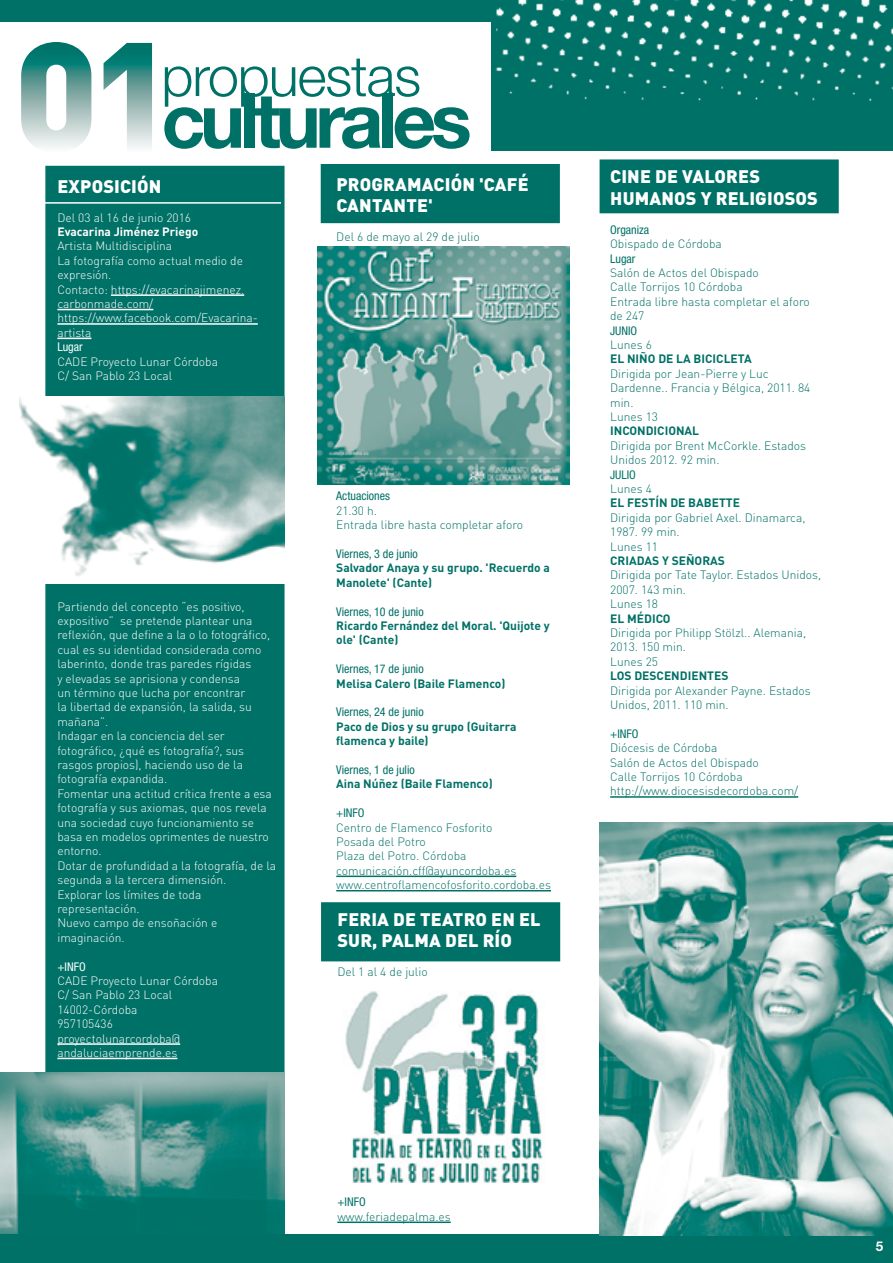
<style>
.page{position:relative;width:893px;height:1263px;background:#fff}
.page>*{position:absolute;margin:0;border:0;box-sizing:border-box;transform-origin:0 0}
.t1{font:700 76.2px "Helvetica Neue LT Std";letter-spacing:-.07em;color:#007167}
.t2{font:300 55.8px "Helvetica Neue LT Std";letter-spacing:-.02em;color:#007167}
.t3{font:900 18px/21.6px "DIN Pro";letter-spacing:.01em;color:#fff}
.t4{font:700 13.5px "Helvetica Neue LT Std";color:#fff}
.t5{font:300 12px/14.4px "DIN Pro";color:#fff}
.t6{font:300 12px/14.4px "DIN Pro";color:#007167}
.t7{font:700 12px/14.4px "DIN Pro";color:#007167}
.t8{font:condensed 12px "Helvetica Neue LT Std";color:#007167}
.t9{font:700 12px "DIN Pro";color:#fff}
.t10{font:condensed 12px "Helvetica Neue LT Std";color:#fff}
</style>
<div class="page">
<div style="left:0;top:1235px;width:893px;height:28px;background:#007167"></div>
<div style="left:491px;top:0;width:402px;height:151px;background:#007167"></div>
<div style="left:600px;top:159px;width:239px;height:54px;background:#007167;border:3px solid #007167"></div>
<div style="left:321px;top:164px;width:239px;height:59px;background:#007167"></div>
<div style="left:1px;top:0;width:892px;height:21px;background:#007167"></div>
<div style="left:45px;top:166px;width:240px;height:1006px;background:#007167;border:3px solid #007167"></div>
<svg style="left:21px;top:42px;width:131px;height:105px"></svg>
<hr style="left:111px;top:294px;width:133px;height:2px;background:#fff">
<hr style="left:57px;top:309px;width:96px;height:1px;background:#fff">
<hr style="left:57px;top:323px;width:201px;height:2px;background:#fff">
<hr style="left:57px;top:338px;width:34px;height:1px;background:#fff">
<hr style="left:57px;top:1043px;width:123px;height:2px;background:#fff">
<hr style="left:57px;top:1058px;width:120px;height:1px;background:#fff">
<hr style="left:336px;top:875px;width:180px;height:2px;background:#007167">
<hr style="left:336px;top:890px;width:215px;height:1px;background:#007167">
<hr style="left:610px;top:796px;width:188px;height:2px;background:#007167">
<img style="left:20px;top:396px;width:264px;height:187px">
<hr style="left:32px;top:202px;width:249px;height:2px;background:#fff">
<img style="left:318px;top:246px;width:251px;height:238px">
<div style="left:321px;top:902px;width:239px;height:59px;background:#007167;border:3px solid #007167"></div>
<hr style="left:337px;top:1221px;width:114px;height:2px;background:#007167">
<img style="left:345px;top:991px;width:198px;height:192px">
<img style="left:0;top:1073px;width:285px;height:160px">
<img style="left:495px;top:0;width:398px;height:102px">
<img style="left:600px;top:823px;width:293px;height:412px">
<h2 class="t2" style="left:161px;top:42px;width:261px">propuestas</h2>
<h1 class="t1" style="left:161px;top:73px;width:312px">culturales</h1>
<h3 class="t3" style="left:57px;top:175px;width:106px">EXPOSICIÓN</h3>
<p class="t5" style="left:57px;top:210px;width:135px">Del 03 al 16 de junio 2016</p>
<p class="t9" style="left:57px;top:224px;width:142px">Evacarina Jiménez Priego</p>
<p class="t5" style="left:57px;top:238px;width:202px">Artista Multidisciplina<br>La fotografía como actual medio de expresión.<br>Contacto: https://evacarinajimenez. carbonmade.com/ https://www.facebook.com/Evacarina&shy;artista</p>
<p class="t10" style="left:57px;top:340px;width:27px">Lugar</p>
<p class="t5" style="left:57px;top:354px;width:162px">CADE Proyecto Lunar Córdoba<br>C/ San Pablo 23 Local</p>
<p class="t5" style="left:57px;top:598px;width:220px">Partiendo del concepto “es positivo, expositivo” se pretende plantear una reflexión, que define a la o lo fotográfico, cual es su identidad considerada como laberinto, donde tras paredes rígidas<br>y elevadas se aprisiona y condensa<br>un término que lucha por encontrar<br>la libertad de expansión, la salida, su mañana”.<br>Indagar en la conciencia del ser fotográfico, ¿qué es fotografía?, sus rasgos propios), haciendo uso de la fotografía expandida.<br>Fomentar una actitud crítica frente a esa fotografía y sus axiomas, que nos revela una sociedad cuyo funcionamiento se basa en modelos oprimentes de nuestro entorno.<br>Dotar de profundidad a la fotografía, de la segunda a la tercera dimensión.<br>Explorar los límites de toda representación.<br>Nuevo campo de ensoñación e imaginación.</p>
<p class="t10" style="left:57px;top:959px;width:30px">+INFO</p>
<p class="t5" style="left:57px;top:973px;width:162px">CADE Proyecto Lunar Córdoba<br>C/ San Pablo 23 Local<br>14002-Córdoba<br>957105436 proyectolunarcordoba@ andaluciaemprende.es</p>
<h3 class="t3" style="left:336px;top:173px;width:194px">PROGRAMACIÓN 'CAFÉ<br>CANTANTE'</h3>
<p class="t6" style="left:336px;top:229px;width:145px">Del 6 de mayo al 29 de julio</p>
<p class="t8" style="left:336px;top:489px;width:55px">Actuaciones</p>
<p class="t6" style="left:336px;top:503px;width:188px">21.30 h.<br>Entrada libre hasta completar aforo</p>
<p class="t8" style="left:336px;top:547px;width:83px">Viernes, 3 de junio</p>
<p class="t7" style="left:336px;top:560px;width:215px">Salvador Anaya y su grupo. 'Recuerdo a<br>Manolete' (Cante)</p>
<p class="t8" style="left:336px;top:604px;width:89px">Viernes, 10 de junio</p>
<p class="t7" style="left:336px;top:618px;width:215px">Ricardo Fernández del Moral. 'Quijote y ole' (Cante)</p>
<p class="t8" style="left:336px;top:662px;width:89px">Viernes, 17 de junio</p>
<p class="t7" style="left:336px;top:675px;width:171px">Melisa Calero (Baile Flamenco)</p>
<p class="t8" style="left:336px;top:705px;width:89px">Viernes, 24 de junio</p>
<p class="t7" style="left:336px;top:719px;width:182px">Paco de Dios y su grupo (Guitarra flamenca y baile)</p>
<p class="t8" style="left:336px;top:763px;width:80px">Viernes, 1 de julio</p>
<p class="t7" style="left:336px;top:776px;width:158px">Aina Núñez (Baile Flamenco)</p>
<p class="t8" style="left:336px;top:806px;width:30px">+INFO</p>
<p class="t6" style="left:336px;top:819px;width:216px">Centro de Flamenco Fosforito<br>Posada del Potro<br>Plaza del Potro. Córdoba comunicación.cff@ayuncordoba.es www.centroflamencofosforito.cordoba.es</p>
<h3 class="t3" style="left:337px;top:907px;width:205px">FERIA DE TEATRO EN EL<br>SUR, PALMA DEL RÍO</h3>
<p class="t6" style="left:337px;top:964px;width:92px">Del 1 al 4 de julio</p>
<p class="t8" style="left:337px;top:1195px;width:30px">+INFO</p>
<p class="t6" style="left:337px;top:1209px;width:115px">www.feriadepalma.es</p>
<h3 class="t3" style="left:610px;top:165px;width:209px">CINE DE VALORES<br>HUMANOS Y RELIGIOSOS</h3>
<p class="t8" style="left:610px;top:223px;width:41px">Organiza</p>
<p class="t6" style="left:610px;top:236px;width:113px">Obispado de Córdoba</p>
<p class="t8" style="left:610px;top:251px;width:27px">Lugar</p>
<p class="t6" style="left:610px;top:265px;width:201px">Salón de Actos del Obispado<br>Calle Torrijos 10 Córdoba<br>Entrada libre hasta completar el aforo de 247</p>
<p class="t8" style="left:610px;top:323px;width:29px">JUNIO</p>
<p class="t6" style="left:610px;top:337px;width:43px">Lunes 6</p>
<p class="t7" style="left:610px;top:351px;width:143px">EL NIÑO DE LA BICICLETA</p>
<p class="t6" style="left:610px;top:366px;width:202px">Dirigida por Jean-Pierre y Luc<br>Dardenne.. Francia y Bélgica, 2011. 84 min.<br>Lunes 13</p>
<p class="t7" style="left:610px;top:423px;width:90px">INCONDICIONAL</p>
<p class="t6" style="left:610px;top:438px;width:197px">Dirigida por Brent McCorkle. Estados<br>Unidos 2012. 92 min.</p>
<p class="t8" style="left:610px;top:467px;width:27px">JULIO</p>
<p class="t6" style="left:610px;top:481px;width:43px">Lunes 4</p>
<p class="t7" style="left:610px;top:495px;width:131px">EL FESTÍN DE BABETTE</p>
<p class="t6" style="left:610px;top:510px;width:197px">Dirigida por Gabriel Axel. Dinamarca,<br>1987. 99 min.<br>Lunes 11</p>
<p class="t7" style="left:610px;top:553px;width:116px">CRIADAS Y SEÑORAS</p>
<p class="t6" style="left:610px;top:567px;width:213px">Dirigida por Tate Taylor. Estados Unidos,<br>2007. 143 min.<br>Lunes 18</p>
<p class="t7" style="left:610px;top:611px;width:62px">EL MÉDICO</p>
<p class="t6" style="left:610px;top:625px;width:197px">Dirigida por Philipp Stölzl.. Alemania,<br>2013. 150 min.<br>Lunes 25</p>
<p class="t7" style="left:610px;top:668px;width:120px">LOS DESCENDIENTES</p>
<p class="t6" style="left:610px;top:683px;width:202px">Dirigida por Alexander Payne. Estados<br>Unidos, 2011. 110 min.</p>
<p class="t8" style="left:610px;top:727px;width:30px">+INFO</p>
<p class="t6" style="left:610px;top:740px;width:190px">Diócesis de Córdoba<br>Salón de Actos del Obispado<br>Calle Torrijos 10 Córdoba http://www.diocesisdecordoba.com/</p>
<p class="t4" style="left:876px;top:1238px;width:9px">5</p>
</div>
